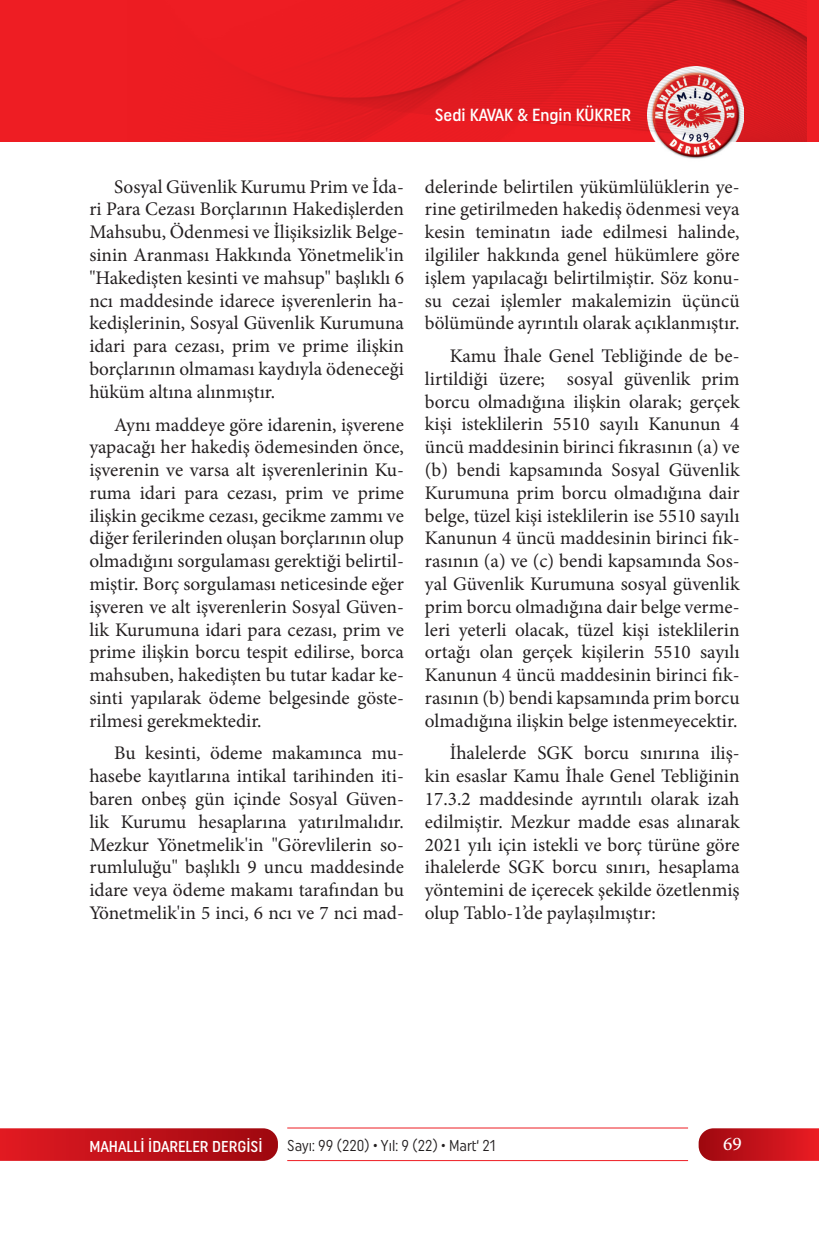
<style>
.page{position:relative;width:819px;height:1241px;background:#fff}
.page>*{position:absolute;margin:0;border:0;box-sizing:border-box;transform-origin:0 0}
.t1{font:19.25px/22.8px "Minion Pro";color:#231f20;text-align:justify}
.t2{font:500 19.25px "Minion Pro";color:#fff}
.t3{font:500 17.5px "Uniform Condensed";color:#fff}
.t4{font:15.75px "Uniform Condensed";color:#231f20;scale:.95 1}
.t5{font:500 15.75px "Uniform Condensed";color:#fff}
</style>
<div class="page">
<svg style="left:0;top:1128px;width:278px;height:32px;background:#c1151c"></svg>
<svg style="left:698px;top:1128px;width:121px;height:32px;background:#c61a22"></svg>
<hr style="left:287px;top:1127px;width:401px;height:1px;background:#ee1d23">
<hr style="left:287px;top:1159px;width:401px;height:1px;background:#ee1d23">
<div style="left:0;top:0;width:819px;height:141px;background:#ee1d23"></div>
<img style="left:647px;top:141px;width:96px;height:18px">
<img style="left:256px;top:0;width:550px;height:141px">
<p class="t1" style="left:89px;top:175px;width:316px;text-indent:25px">Sosyal Güvenlik Kurumu Prim ve İda&shy;ri Para Cezası Borçlarının Hakedişlerden Mahsubu, Ödenmesi ve İlişiksizlik Belge&shy;sinin Aranması Hakkında Yönetmelik'in "Hakedişten kesinti ve mahsup" başlıklı 6 ncı maddesinde idarece işverenlerin ha&shy;kedişlerinin, Sosyal Güvenlik Kurumuna idari para cezası, prim ve prime ilişkin borçlarının olmaması kaydıyla ödeneceği hüküm altına alınmıştır.</p>
<p class="t1" style="left:89px;top:413px;width:316px;text-indent:25px">Aynı maddeye göre idarenin, işverene yapacağı her hakediş ödemesinden önce, işverenin ve varsa alt işverenlerinin Ku&shy;ruma idari para cezası, prim ve prime ilişkin gecikme cezası, gecikme zammı ve diğer ferilerinden oluşan borçlarının olup olmadığını sorgulaması gerektiği belirtil&shy;miştir. Borç sorgulaması neticesinde eğer işveren ve alt işverenlerin Sosyal Güven&shy;lik Kurumuna idari para cezası, prim ve prime ilişkin borcu tespit edilirse, borca mahsuben, hakedişten bu tutar kadar ke&shy;sinti yapılarak ödeme belgesinde göste&shy;rilmesi gerekmektedir.</p>
<p class="t1" style="left:89px;top:742px;width:316px;text-indent:25px">Bu kesinti, ödeme makamınca mu&shy;hasebe kayıtlarına intikal tarihinden iti&shy;baren onbeş gün içinde Sosyal Güven&shy;lik Kurumu hesaplarına yatırılmalıdır.<br>Mezkur Yönetmelik'in "Görevlilerin so&shy;rumluluğu" başlıklı 9 uncu maddesinde idare veya ödeme makamı tarafından bu Yönetmelik'in 5 inci, 6 ncı ve 7 nci mad-</p>
<p class="t3" style="left:435px;top:105px;width:198px">Sedi KAVAK &amp; Engin KÜKRER</p>
<p class="t1" style="left:425px;top:175px;width:316px">delerinde belirtilen yükümlülüklerin ye&shy;rine getirilmeden hakediş ödenmesi veya kesin teminatın iade edilmesi halinde, ilgililer hakkında genel hükümlere göre işlem yapılacağı belirtilmiştir. Söz konu&shy;su cezai işlemler makalemizin üçüncü bölümünde ayrıntılı olarak açıklanmıştır.</p>
<p class="t1" style="left:425px;top:344px;width:316px;text-indent:25px">Kamu İhale Genel Tebliğinde de be&shy;lirtildiği üzere; sosyal güvenlik prim borcu olmadığına ilişkin olarak; gerçek kişi isteklilerin 5510 sayılı Kanunun 4 üncü maddesinin birinci fıkrasının (a) ve (b) bendi kapsamında Sosyal Güvenlik Kurumuna prim borcu olmadığına dair belge, tüzel kişi isteklilerin ise 5510 sayılı Kanunun 4 üncü maddesinin birinci fık&shy;rasının (a) ve (c) bendi kapsamında Sos&shy;yal Güvenlik Kurumuna sosyal güvenlik prim borcu olmadığına dair belge verme&shy;leri yeterli olacak, tüzel kişi isteklilerin ortağı olan gerçek kişilerin 5510 sayılı Kanunun 4 üncü maddesinin birinci fık&shy;rasının (b) bendi kapsamında prim borcu olmadığına ilişkin belge istenmeyecektir.</p>
<p class="t1" style="left:425px;top:741px;width:316px;text-indent:25px">İhalelerde SGK borcu sınırına iliş&shy;kin esaslar Kamu İhale Genel Tebliğinin 17.3.2 maddesinde ayrıntılı olarak izah edilmiştir. Mezkur madde esas alınarak 2021 yılı için istekli ve borç türüne göre ihalelerde SGK borcu sınırı, hesaplama yöntemini de içerecek şekilde özetlenmiş olup Tablo-1’de paylaşılmıştır:</p>
<p class="t5" style="left:89px;top:1136px;width:175px">MAHALLİ İDARELER DERGİSİ</p>
<p class="t4" style="left:287px;top:1136px;width:221px">Sayı: 99 (220) • Yıl: 9 (22) • Mart‘ 21</p>
<p class="t2" style="left:723px;top:1131px;width:20px">69</p>
</div>
